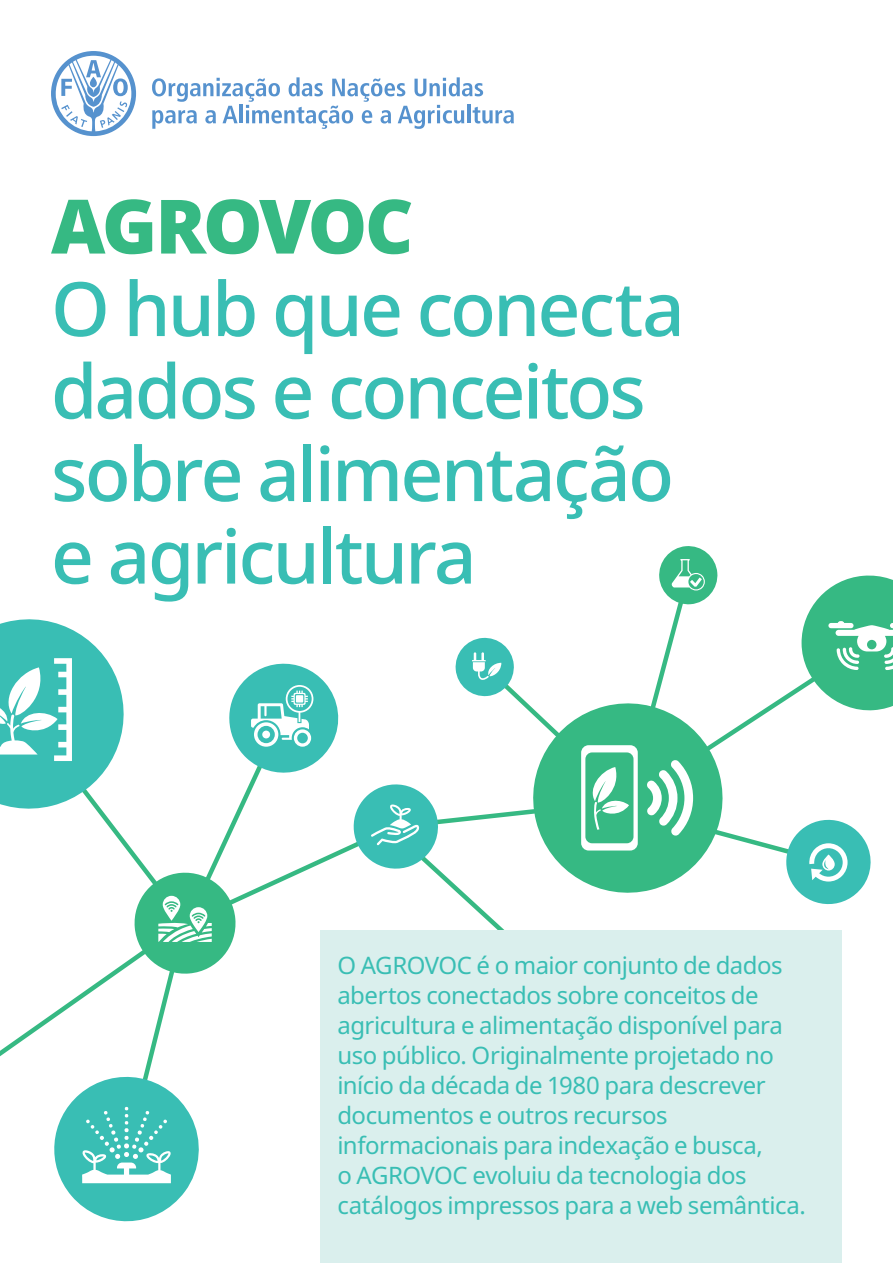
<style>
.page{position:relative;width:893px;height:1263px;background:#fff}
.page>*{position:absolute;margin:0;border:0;box-sizing:border-box;transform-origin:0 0}
.t1{font:500 75px/82.5px "Noto Sans";letter-spacing:-.035em;color:#39beb4}
.t2{font:900 75px "Noto Sans";letter-spacing:-.045em;color:#36b983}
.t3{font:24px/30px "Noto Sans";letter-spacing:-.02em;color:#39beb4}
</style>
<div class="page">
<div style="left:320px;top:930px;width:522px;height:333px;background:#daefed"></div>
<svg style="left:349px;top:546px;width:544px;height:384px"></svg>
<svg style="left:0;top:619px;width:342px;height:603px"></svg>
<svg style="left:51px;top:51px;width:85px;height:85px"></svg>
<svg style="left:152px;top:77px;width:362px;height:52px"></svg>
<h1 class="t2" style="left:51px;top:169px;width:364px">AGROVOC</h1>
<h1 class="t1" style="left:51px;top:269px;width:635px">O hub que conecta dados e conceitos sobre alimentação e agricultura</h1>
<p class="t3" style="left:337px;top:950px;width:470px">O AGROVOC é o maior conjunto de dados abertos conectados sobre conceitos de agricultura e alimentação disponível para uso público. Originalmente projetado no início da década de 1980 para descrever documentos e outros recursos informacionais para indexação e busca,<br>o AGROVOC evoluiu da tecnologia dos catálogos impressos para a web semântica.</p>
</div>
